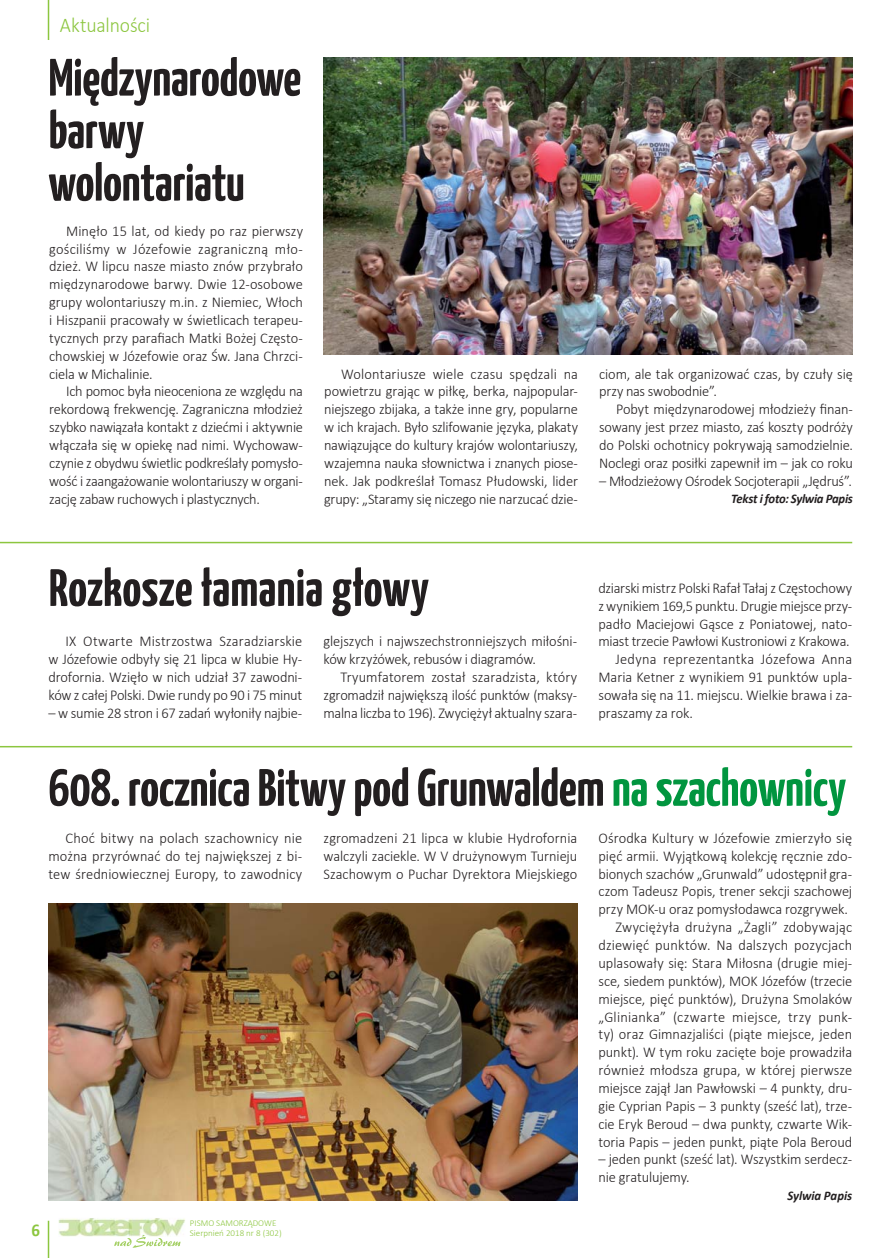
<style>
.page{position:relative;width:888px;height:1258px;background:#fff}
.page>*{position:absolute;margin:0;border:0;box-sizing:border-box;transform-origin:0 0}
.t1{font:700 52.5px/52.5px "Yanone Kaffeesatz";letter-spacing:-.005em;color:#231f20}
.t2{font:300 21px "Calibri";letter-spacing:-.005em;color:#8cc63f;scale:.94 1}
.t3{font:700 18px "Calibri";color:#8cc63f;scale:.94 1}
.t4{font:300 15px/17.9px "Calibri";letter-spacing:-.01em;color:#231f20;text-align:justify;scale:.96 1}
.t5{font:300 15px "Calibri";letter-spacing:.015em;color:#231f20;scale:.96 1}
.t6{font:italic 700 13.2px "Calibri";letter-spacing:-.02em;color:#231f20;scale:.96 1}
.t7{font:300 9px/9.4px "Calibri";color:#8cc63f}
.s1{color:#01953f}
</style>
<div class="page">
<img style="left:58px;top:1218px;width:127px;height:18px">
<svg style="left:114px;top:1235px;width:66px;height:13px"></svg>
<hr style="left:48px;top:1221px;width:1px;height:37px;background:#8cc63f">
<hr style="left:0;top:746px;width:852px;height:1px;background:#8cc63f">
<hr style="left:0;top:542px;width:852px;height:1px;background:#8cc63f">
<img style="left:323px;top:57px;width:529px;height:298px">
<img style="left:49px;top:903px;width:529px;height:298px">
<hr style="left:48px;top:0;width:1px;height:40px;background:#8cc63f">
<h2 class="t2" style="left:60px;top:16px;width:98px">Aktualności</h2>
<h1 class="t1" style="left:49px;top:54px;width:254px">Międzynarodowe barwy wolontariatu</h1>
<p class="t4" style="left:49px;top:223px;width:266px;text-indent:17px">Minęło 15 lat, od kiedy po raz pierwszy gościliśmy w Józefowie zagraniczną mło&shy;dzież. W lipcu nasze miasto znów przybrało międzynarodowe barwy. Dwie 12-osobowe grupy wolontariuszy m.in. z Niemiec, Włoch i Hiszpanii pracowały w świetlicach terapeu&shy;tycznych przy parafiach Matki Bożej Często&shy;chowskiej w Józefowie oraz Św. Jana Chrzci&shy;ciela w Michalinie.</p>
<p class="t4" style="left:49px;top:384px;width:266px;text-indent:17px">Ich pomoc była nieoceniona ze względu na rekordową frekwencję. Zagraniczna młodzież szybko nawiązała kontakt z dziećmi i aktywnie włączała się w opiekę nad nimi. Wychowaw&shy;czynie z obydwu świetlic podkreślały pomysło&shy;wość i zaangażowanie wolontariuszy w organi&shy;zację zabaw ruchowych i plastycznych.</p>
<p class="t4" style="left:324px;top:366px;width:266px;text-indent:17px">Wolontariusze wiele czasu spędzali na powietrzu grając w piłkę, berka, najpopular&shy;niejszego zbijaka, a także inne gry, popularne w ich krajach. Było szlifowanie języka, plakaty nawiązujące do kultury krajów wolontariuszy, wzajemna nauka słownictwa i znanych piose&shy;nek. Jak podkreślał Tomasz Płudowski, lider grupy: „Staramy się niczego nie narzucać dzie-</p>
<p class="t4" style="left:599px;top:366px;width:266px">ciom, ale tak organizować czas, by czuły się przy nas swobodnie”.</p>
<p class="t4" style="left:599px;top:402px;width:266px;text-indent:17px">Pobyt międzynarodowej młodzieży finan&shy;sowany jest przez miasto, zaś koszty podróży do Polski ochotnicy pokrywają samodzielnie.<br>Noclegi oraz posiłki zapewnił im – jak co roku</p>
<p class="t4" style="left:599px;top:473px;width:265px">– Młodzieżowy Ośrodek Socjoterapii „Jędruś”.</p>
<p class="t6" style="left:731px;top:493px;width:128px">Tekst i foto: Sylwia Papis</p>
<h1 class="t1" style="left:49px;top:564px;width:382px">Rozkosze łamania głowy</h1>
<p class="t4" style="left:49px;top:634px;width:266px;text-indent:17px">IX Otwarte Mistrzostwa Szaradziarskie w Józefowie odbyły się 21 lipca w klubie Hy&shy;drofornia. Wzięło w nich udział 37 zawodni&shy;ków z całej Polski. Dwie rundy po 90 i 75 minut</p>
<p class="t4" style="left:49px;top:705px;width:266px">– w sumie 28 stron i 67 zadań wyłoniły najbie-</p>
<p class="t4" style="left:323px;top:634px;width:266px">glejszych i najwszechstronniejszych miłośni&shy;ków krzyżówek, rebusów i diagramów.</p>
<p class="t4" style="left:323px;top:669px;width:266px;text-indent:17px">Tryumfatorem został szaradzista, który zgromadził największą ilość punktów (maksy&shy;malna liczba to 196). Zwyciężył aktualny szara-</p>
<p class="t4" style="left:598px;top:580px;width:266px">dziarski mistrz Polski Rafał Tałaj z Częstochowy</p>
<p class="t4" style="left:598px;top:598px;width:266px">z wynikiem 169,5 punktu. Drugie miejsce przy-</p>
<p class="t4" style="left:598px;top:616px;width:266px">padło Maciejowi Gąsce z Poniatowej, nato-</p>
<p class="t4" style="left:598px;top:634px;width:263px">miast trzecie Pawłowi Kustroniowi z Krakowa.</p>
<p class="t5" style="left:615px;top:653px;width:248px">Jedyna reprezentantka Józefowa Anna</p>
<p class="t4" style="left:598px;top:669px;width:266px">Maria Ketner z wynikiem 91 punktów upla-</p>
<p class="t4" style="left:598px;top:687px;width:266px">sowała się na 11. miejscu. Wielkie brawa i za-</p>
<p class="t4" style="left:598px;top:705px;width:100px">praszamy za rok.</p>
<h1 class="t1" style="left:49px;top:764px;width:799px">608. rocznica Bitwy pod Grunwaldem <span class="s1">na szachownicy</span></h1>
<p class="t4" style="left:49px;top:830px;width:266px;text-indent:17px">Choć bitwy na polach szachownicy nie można przyrównać do tej największej z bi&shy;tew średniowiecznej Europy, to zawodnicy</p>
<p class="t4" style="left:323px;top:830px;width:266px">zgromadzeni 21 lipca w klubie Hydrofornia walczyli zaciekle. W V drużynowym Turnieju Szachowym o Puchar Dyrektora Miejskiego</p>
<p class="t4" style="left:598px;top:830px;width:266px;text-align:right">Ośrodka Kultury w Józefowie zmierzyło się pięć armii. Wyjątkową kolekcję ręcznie zdo&shy;bionych szachów „Grunwald” udostępnił gra&shy;czom Tadeusz Popis, trener sekcji szachowej przy MOK-u oraz pomysłodawca rozgrywek.<br>Zwyciężyła drużyna „Żagli” zdobywając dziewięć punktów. Na dalszych pozycjach uplasowały się: Stara Miłosna (drugie miej&shy;sce, siedem punktów), MOK Józefów (trzecie miejsce, pięć punktów), Drużyna Smolaków „Glinianka” (czwarte miejsce, trzy punk&shy;ty) oraz Gimnazjaliści (piąte miejsce, jeden punkt). W tym roku zacięte boje prowadziła również młodsza grupa, w której pierwsze miejsce zajął Jan Pawłowski – 4 punkty, dru&shy;gie Cyprian Papis – 3 punkty (sześć lat), trze&shy;cie Eryk Beroud – dwa punkty, czwarte Wik&shy;toria Papis – jeden punkt, piąte Pola Beroud</p>
<p class="t4" style="left:598px;top:1152px;width:266px">– jeden punkt (sześć lat). Wszystkim serdecz&shy;nie gratulujemy.</p>
<p class="t6" style="left:787px;top:1190px;width:69px">Sylwia Papis</p>
<p class="t3" style="left:31px;top:1222px;width:11px">6</p>
<p class="t7" style="left:190px;top:1219px;width:93px">PISMO SAMORZĄDOWE<br>Sierpnień 2018 nr 8 (302)</p>
</div>
